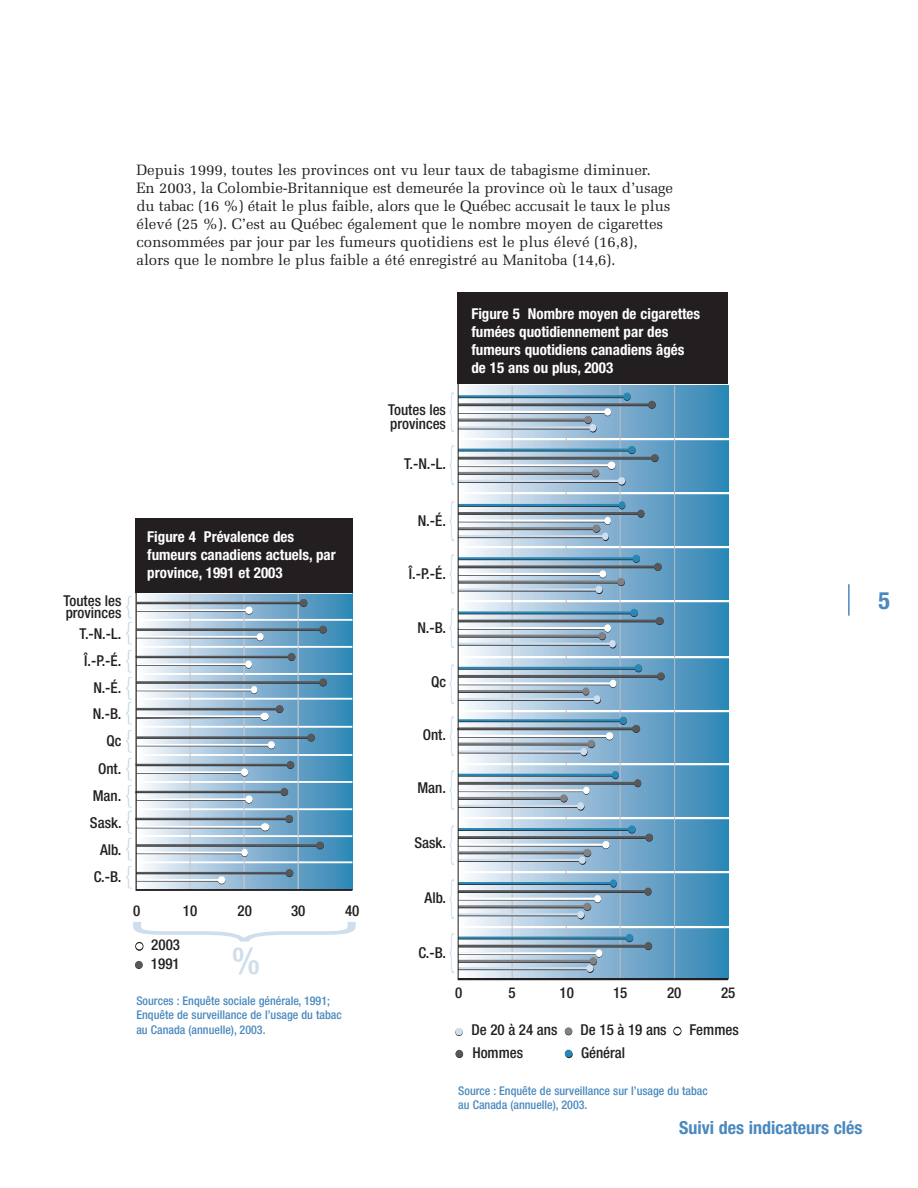
<style>
.page{position:relative;width:918px;height:1188px;background:#fff}
.page>*{position:absolute;margin:0;border:0;box-sizing:border-box;transform-origin:0 0}
.t1{font:100 243.15px "Helvetica Neue";color:#cedeed;scale:.38 1}
.t2{font:100 43.2px/54.2px "Helvetica Neue";color:#c2d6e8;text-align:justify;scale:.46 1}
.t3{font:500 condensed 37.5px "Helvetica Neue";color:#cedeed}
.t4{font:100 24.75px "Helvetica Neue";color:#c2d6e8;scale:1.12 1}
.t5{font:700 condensed 24px "Helvetica Neue";color:#4a89be}
.t6{font:700 condensed 18px "Helvetica Neue";color:#4a89be}
.t7{font:15px/18px "Melior";color:#231f20}
.t8{font:500 condensed 15px/27.2px "Helvetica Neue";color:#231f20}
.t9{font:700 condensed 15px/18px "Helvetica Neue";color:#fff}
.t10{font:500 condensed 12px/14.4px "Helvetica Neue";color:#4a89be}
</style>
<div class="page">
<hr style="left:848px;top:584px;width:2px;height:32px;background:#4a89be">
<svg style="left:457px;top:384px;width:272px;height:597px"></svg>
<div style="left:457px;top:293px;width:271px;height:91px;background:#231f20"></div>
<hr style="left:458px;top:852px;width:128px;height:2px;background:#231f20">
<hr style="left:458px;top:852px;width:128px;height:1px;background:#808285">
<div style="left:583px;top:850px;width:8px;height:7px;background:#505357;border-radius:50%"></div>
<div style="left:583px;top:849px;width:8px;height:7px;background:#808285;border-radius:50%"></div>
<div style="left:579px;top:856px;width:7px;height:8px;background:#cedeed;border-radius:50%"></div>
<div style="left:577px;top:911px;width:7px;height:7px;background:#cedeed;border-radius:50%"></div>
<div style="left:593px;top:695px;width:7px;height:8px;background:#cedeed;border-radius:50%"></div>
<div style="left:595px;top:586px;width:7px;height:7px;background:#cedeed;border-radius:50%"></div>
<svg style="left:637px;top:510px;width:8px;height:8px"></svg>
<div style="left:637px;top:510px;width:7px;height:7px;background:#57585a;border-radius:50%"></div>
<div style="left:589px;top:424px;width:7px;height:8px;background:#cedeed;border-radius:50%"></div>
<div style="left:455px;top:1029px;width:8px;height:7px;background:#6c6d73;border-radius:50%"></div>
<div style="left:455px;top:1028px;width:8px;height:7px;background:#cedeed;border-radius:50%"></div>
<div style="left:565px;top:1027px;width:7px;height:8px;background:#808285;border-radius:50%"></div>
<div style="left:674px;top:1027px;width:7px;height:8px;border:1px solid #231f20;border-radius:50%"></div>
<div style="left:456px;top:1051px;width:7px;height:7px;background:#474749;border-radius:50%"></div>
<div style="left:456px;top:1050px;width:7px;height:7px;background:#57585a;border-radius:50%"></div>
<svg style="left:565px;top:1051px;width:8px;height:7px"></svg>
<div style="left:565px;top:1050px;width:7px;height:7px;background:#2887b4;border-radius:50%"></div>
<div style="left:135px;top:961px;width:8px;height:8px;background:#4d4c4d;border-radius:50%"></div>
<div style="left:135px;top:961px;width:8px;height:7px;background:#57585a;border-radius:50%"></div>
<div style="left:136px;top:943px;width:7px;height:8px;background:#2a2627;border-radius:50%"></div>
<div style="left:136px;top:943px;width:7px;height:7px;background:#fff;border-radius:50%"></div>
<div style="left:135px;top:942px;width:8px;height:8px;border:1px solid #231f20;border-radius:50%"></div>
<svg style="left:135px;top:590px;width:218px;height:301px"></svg>
<div style="left:135px;top:518px;width:217px;height:74px;background:#231f20"></div>
<p class="t7" style="left:136px;top:160px;width:538px">Depuis 1999, toutes les provinces ont vu leur taux de tabagisme diminuer.<br>En 2003, la Colombie-Britannique est demeurée la province où le taux d’usage du tabac (16 %) était le plus faible, alors que le Québec accusait le taux le plus élevé (25 %). C’est au Québec également que le nombre moyen de cigarettes consommées par jour par les fumeurs quotidiens est le plus élevé (16,8), alors que le nombre le plus faible a été enregistré au Manitoba (14,6).</p>
<p class="t8" style="left:64px;top:596px;width:59px;line-height:12px">Toutes les provinces</p>
<p class="t8" style="left:79px;top:622px;width:43px;line-height:26.5px;text-align:right">T.-N.-L.<br>Î.-P.-É.<br>N.-É.<br>N.-B.</p>
<p class="t8" style="left:90px;top:729px;width:33px;text-align:right">Qc<br>Ont.<br>Man.<br>Sask.<br>Alb.<br>C.-B.</p>
<h3 class="t4" style="left:124px;top:596px;width:10px">{</h3>
<h3 class="t4" style="left:124px;top:622px;width:10px">{</h3>
<h3 class="t4" style="left:124px;top:650px;width:10px">{</h3>
<h3 class="t4" style="left:124px;top:677px;width:10px">{</h3>
<h3 class="t4" style="left:124px;top:702px;width:10px">{</h3>
<h3 class="t4" style="left:124px;top:730px;width:10px">{</h3>
<h3 class="t4" style="left:124px;top:758px;width:10px">{</h3>
<h3 class="t4" style="left:124px;top:785px;width:10px">{</h3>
<h3 class="t4" style="left:124px;top:812px;width:10px">{</h3>
<h3 class="t4" style="left:124px;top:839px;width:10px">{</h3>
<h3 class="t4" style="left:124px;top:866px;width:10px">{</h3>
<p class="t9" style="left:147px;top:529px;width:190px">Figure 4 Prévalence des fumeurs canadiens actuels, par province, 1991 et 2003</p>
<p class="t8" style="left:133px;top:898px;width:9px">0</p>
<p class="t8" style="left:183px;top:898px;width:16px">10</p>
<p class="t8" style="left:237px;top:898px;width:16px">20</p>
<p class="t8" style="left:291px;top:898px;width:16px">30</p>
<p class="t8" style="left:345px;top:898px;width:16px">40</p>
<h1 class="t1" style="left:137px;top:949px;width:83px;rotate:-90deg">{</h1>
<p class="t8" style="left:151px;top:933px;width:30px">2003</p>
<h3 class="t3" style="left:232px;top:948px;width:30px">%</h3>
<p class="t8" style="left:151px;top:951px;width:30px">1991</p>
<p class="t10" style="left:136px;top:994px;width:207px">Sources : Enquête sociale générale, 1991;<br>Enquête de surveillance de l’usage du tabac au Canada (annuelle), 2003.</p>
<h2 class="t2" style="left:448px;top:385px;width:16px">{ { { { { { { { { { {</h2>
<p class="t8" style="left:388px;top:404px;width:59px;line-height:13.5px">Toutes les provinces</p>
<p class="t8" style="left:404px;top:451px;width:43px">T.-N.-L.</p>
<p class="t8" style="left:418px;top:508px;width:30px">N.-É.</p>
<p class="t8" style="left:409px;top:561px;width:39px">Î.-P.-É.</p>
<p class="t8" style="left:418px;top:615px;width:30px">N.-B.</p>
<p class="t8" style="left:431px;top:669px;width:17px">Qc</p>
<p class="t8" style="left:423px;top:722px;width:25px">Ont.</p>
<p class="t8" style="left:417px;top:775px;width:30px">Man.</p>
<p class="t8" style="left:414px;top:831px;width:33px">Sask.</p>
<p class="t8" style="left:425px;top:885px;width:23px">Alb.</p>
<p class="t8" style="left:418px;top:941px;width:29px">C.-B.</p>
<p class="t9" style="left:471px;top:306px;width:230px">Figure 5 Nombre moyen de cigarettes fumées quotidiennement par des fumeurs quotidiens canadiens âgés de 15 ans ou plus, 2003</p>
<p class="t8" style="left:455px;top:980px;width:9px">0</p>
<p class="t8" style="left:509px;top:980px;width:9px">5</p>
<p class="t8" style="left:560px;top:980px;width:16px">10</p>
<p class="t8" style="left:613px;top:980px;width:16px">15</p>
<p class="t8" style="left:667px;top:980px;width:16px">20</p>
<p class="t8" style="left:721px;top:980px;width:16px">25</p>
<p class="t8" style="left:472px;top:1018px;width:87px">De 20 à 24 ans</p>
<p class="t8" style="left:581px;top:1018px;width:87px">De 15 à 19 ans</p>
<p class="t8" style="left:689px;top:1018px;width:51px">Femmes</p>
<p class="t8" style="left:472px;top:1040px;width:52px">Hommes</p>
<p class="t8" style="left:581px;top:1040px;width:46px">Général</p>
<p class="t10" style="left:458px;top:1084px;width:251px">Source : Enquête de surveillance sur l’usage du tabac au Canada (annuelle), 2003.</p>
<p class="t6" style="left:679px;top:1121px;width:185px">Suivi des indicateurs clés</p>
<h3 class="t5" style="left:878px;top:592px;width:13px">5</h3>
</div>
